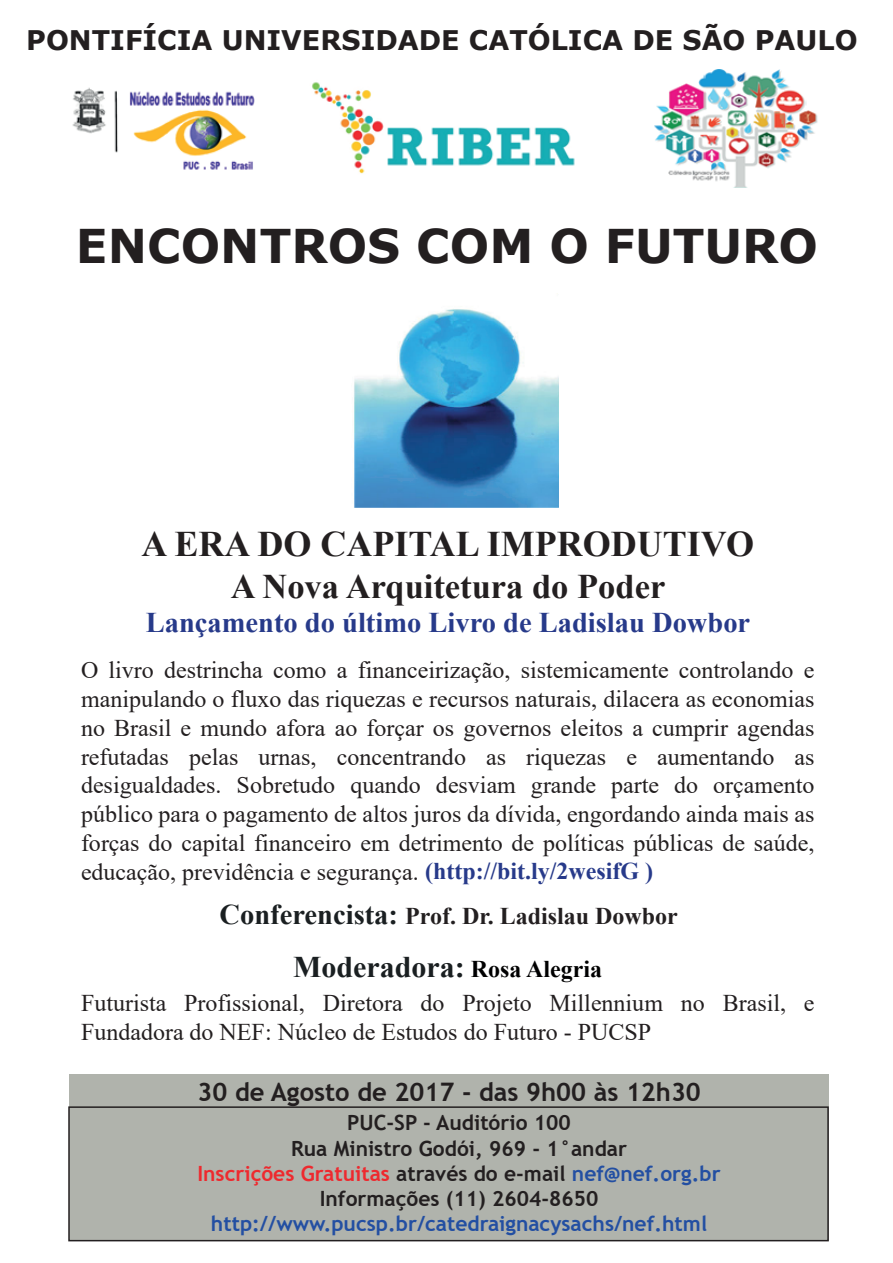
<style>
.page{position:relative;width:893px;height:1263px;background:#fff}
.page>*{position:absolute;margin:0;border:0;box-sizing:border-box;transform-origin:0 0}
.t1{font:700 46.5px "Verdana";color:#231f20}
.t2{font:700 36px "Times New Roman";color:#231f20}
.t3{font:700 34.5px "Times New Roman";color:#231f20}
.t4{font:700 30px "Times New Roman";color:#1a1f21}
.t5{font:700 28.5px "Times New Roman";color:#273a8a}
.t6{font:700 27px "Verdana";color:#231f20}
.t7{font:700 25.5px "Trebuchet MS";color:#231f20}
.t8{font:24px/28.8px "Times New Roman";color:#231f20;text-align:justify}
.t9{font:700 24px "Times New Roman";color:#231f20}
.t10{font:700 21px/25.2px "Trebuchet MS";color:#231f20;text-align:center}
.t11{font:700 21px "Trebuchet MS";color:#234fa2}
.s1{font-weight:700;color:#273a8a}
.s2{font-size:28.5px;color:#1a1f21}
.s3{font-size:24px;color:#000001}
.s4{color:#ee292e}
.s5{color:#234fa2}
</style>
<div class="page">
<img style="left:72px;top:87px;width:183px;height:83px">
<img style="left:312px;top:82px;width:263px;height:92px">
<img style="left:654px;top:69px;width:164px;height:118px">
<img style="left:354px;top:309px;width:205px;height:199px">
<div style="left:69px;top:1074px;width:759px;height:167px;background:#b0b3ac"></div>
<div style="left:68px;top:1106px;width:761px;height:135px;border:2px solid #231f20"></div>
<p class="t6" style="left:26px;top:21px;width:833px">PONTIFÍCIA UNIVERSIDADE CATÓLICA DE SÃO PAULO</p>
<h1 class="t1" style="left:76px;top:213px;width:744px">ENCONTROS COM O FUTURO</h1>
<h2 class="t2" style="left:141px;top:518px;width:614px">A ERA DO CAPITAL IMPRODUTIVO</h2>
<h3 class="t3" style="left:231px;top:561px;width:436px">A Nova Arquitetura do Poder</h3>
<p class="t5" style="left:146px;top:602px;width:606px">Lançamento do último Livro de Ladislau Dowbor</p>
<p class="t8" style="left:81px;top:655px;width:735px">O livro destrincha como a financeirização, sistemicamente controlando e manipulando o fluxo das riquezas e recursos naturais, dilacera as economias no Brasil e mundo afora ao forçar os governos eleitos a cumprir agendas refutadas pelas urnas, concentrando as riquezas e aumentando as desigualdades. Sobretudo quando desviam grande parte do orçamento público para o pagamento de altos juros da dívida, engordando ainda mais as forças do capital financeiro em detrimento de políticas públicas de saúde, educação, previdência e segurança. <span class="s1">(http://bit.ly/2wesifG )</span></p>
<p class="t9" style="left:220px;top:898px;width:460px"><span class="s2">Conferencista:</span> Prof. Dr. Ladislau Dowbor</p>
<p class="t4" style="left:293px;top:945px;width:310px">Moderadora: <span class="s3">Rosa Alegria</span></p>
<p class="t8" style="left:81px;top:988px;width:735px">Futurista Profissional, Diretora do Projeto Millennium no Brasil, e<br>Fundadora do NEF: Núcleo de Estudos do Futuro - PUCSP</p>
<p class="t7" style="left:198px;top:1076px;width:505px">30 de Agosto de 2017 - das 9h00 às 12h30</p>
<p class="t10" style="left:197px;top:1110px;width:525px">PUC-SP - Auditório 100<br>Rua Ministro Godói, 969 - 1°andar<br><span class="s4">Inscrições Gratuitas</span> através do e-mail <span class="s5">nef@nef.org.br </span>Informações (11) 2604-8650</p>
<p class="t11" style="left:211px;top:1210px;width:498px">http://www.pucsp.br/catedraignacysachs/nef.html</p>
</div>
